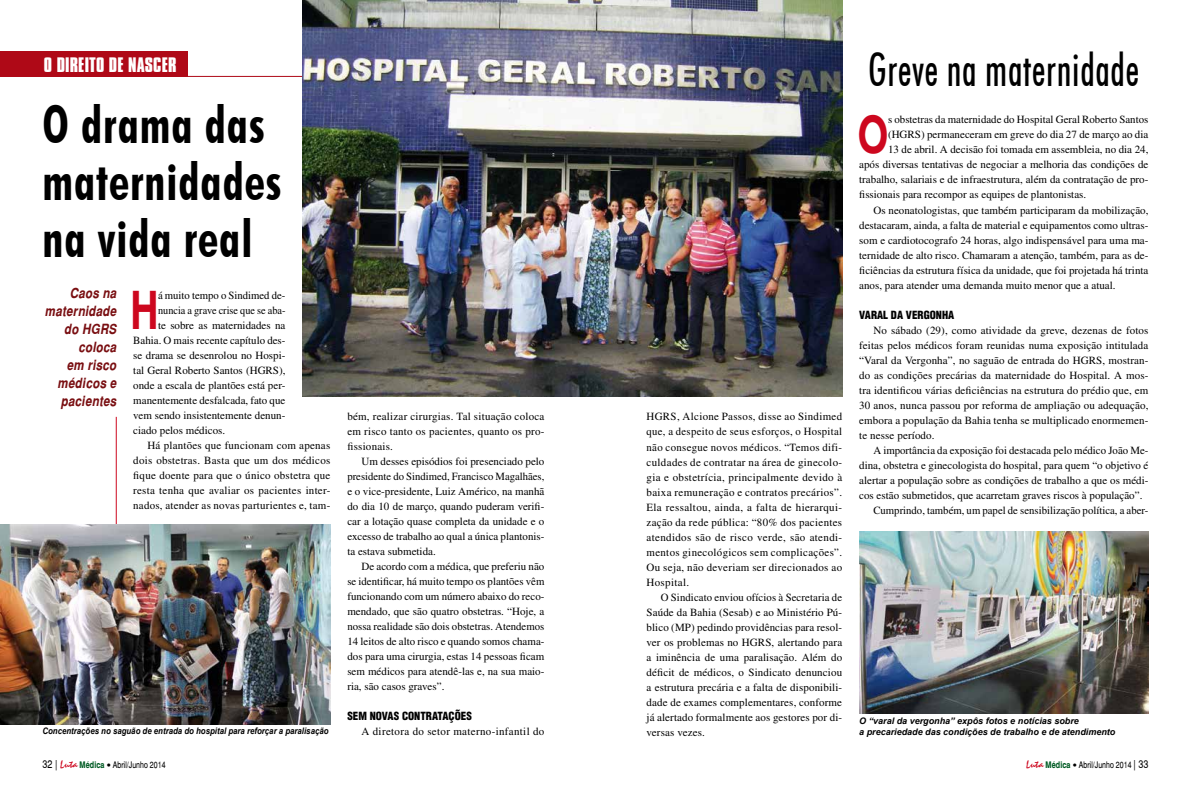
<style>
.page{position:relative;width:1191px;height:794px;background:#fff}
.page>*{position:absolute;margin:0;border:0;box-sizing:border-box;transform-origin:0 0}
.t1{font:700 condensed 52px/57px "Futura BT";letter-spacing:.02em;color:#000;scale:.9 1}
.t2{font:700 52px "Switzerland Narrow";color:#cd071e;scale:.9 1}
.t3{font:500 condensed 46px "Futura BT";letter-spacing:.02em;color:#000;scale:.8 1}
.t4{font:700 18px "Compacta BT";letter-spacing:.01em;color:#fff}
.t5{font:italic 700 14px/18px "Switzerland Narrow";letter-spacing:.02em;color:#790e11;text-align:right}
.t6{font:11px/15px "Times";color:#000;text-align:justify}
.t7{font:11px "Times";letter-spacing:.02em;color:#000}
.t8{font:11px "Switzerland Cond Black Plain";color:#000}
.t9{font:11px "Times";letter-spacing:.03em;color:#000}
.t10{font:11px "Times";color:#000;scale:.94 1}
.t11{font:italic 700 9px/10.8px "Arial";color:#000}
.t12{font:italic 700 9px "Arial";color:#000;scale:.87 1}
.t13{font:9px "Switzerland Narrow Plain";color:#000;scale:.95 1}
.s1{font-size:11px}
.s2{font-family:"Staccato 222 BT";font-size:11px;color:#cd071e}
.s3{font-family:"Switzerland Narrow";font-weight:700;color:#005b24}
.s4{font-family:"Tahoma"}
</style>
<div class="page">
<hr style="left:116px;top:417px;width:1px;height:130px;background:#cd071e">
<hr style="left:0;top:76px;width:410px;height:1px;background:#af0917">
<div style="left:0;top:51px;width:187px;height:26px;background:#af0917"></div>
<img style="left:302px;top:0;width:540px;height:396px">
<img style="left:859px;top:531px;width:289px;height:182px">
<img style="left:0;top:524px;width:330px;height:201px">
<h2 class="t3" style="left:868px;top:42px;width:339px">Greve na maternidade</h2>
<h3 class="t4" style="left:44px;top:54px;width:134px">O DIREITO DE NASCER</h3>
<h1 class="t1" style="left:43px;top:96px;width:267px">O drama das maternidades na vida real</h1>
<p class="t5" style="left:45px;top:283px;width:73px">Caos na maternidade do HGRS coloca<br>em risco médicos e pacientes</p>
<h1 class="t2" style="left:858px;top:104px;width:35px">O</h1>
<p class="t6" style="left:888px;top:112px;width:262px">s obstetras da maternidade do Hospital Geral Roberto Santos</p>
<p class="t6" style="left:888px;top:127px;width:262px">(HGRS) permaneceram em greve do dia 27 de março ao dia</p>
<p class="t6" style="left:888px;top:142px;width:262px">13 de abril. A decisão foi tomada em assembleia, no dia 24,</p>
<p class="t6" style="left:859px;top:157px;width:291px">após diversas tentativas de negociar a melhoria das condições de</p>
<p class="t6" style="left:859px;top:172px;width:291px">trabalho, salariais e de infraestrutura, além da contratação de pro-</p>
<p class="t6" style="left:859px;top:187px;width:228px">fissionais para recompor as equipes de plantonistas.</p>
<p class="t6" style="left:873px;top:202px;width:276px">Os neonatologistas, que também participaram da mobilização,</p>
<p class="t6" style="left:859px;top:217px;width:291px">destacaram, ainda, a falta de material e equipamentos como ultras-</p>
<p class="t6" style="left:859px;top:232px;width:291px">som e cardiotocografo 24 horas, algo indispensável para uma ma-</p>
<p class="t6" style="left:859px;top:247px;width:291px">ternidade de alto risco. Chamaram a atenção, também, para as de-</p>
<p class="t6" style="left:859px;top:262px;width:291px">ficiências da estrutura física da unidade, que foi projetada há trinta</p>
<p class="t6" style="left:859px;top:277px;width:258px">anos, para atender uma demanda muito menor que a atual.</p>
<p class="t8" style="left:859px;top:308px;width:97px">VARAL DA VERGONHA</p>
<p class="t6" style="left:859px;top:322px;width:291px;text-indent:14px">No sábado (29), como atividade da greve, dezenas de fotos feitas pelos médicos foram reunidas numa exposição intitulada “Varal da Vergonha”, no saguão de entrada do HGRS, mostran&shy;do as condições precárias da maternidade do Hospital. A mos&shy;tra identificou várias deficiências na estrutura do prédio que, em 30 anos, nunca passou por reforma de ampliação ou adequação, embora a população da Bahia tenha se multiplicado enormemen&shy;te nesse período.</p>
<p class="t6" style="left:873px;top:442px;width:276px">A importância da exposição foi destacada pelo médico João Me-</p>
<p class="t6" style="left:859px;top:457px;width:291px">dina, obstetra e ginecologista do hospital, para quem “o objetivo é</p>
<p class="t6" style="left:859px;top:472px;width:291px">alertar a população sobre as condições de trabalho a que os médi-</p>
<p class="t6" style="left:859px;top:487px;width:285px">cos estão submetidos, que acarretam graves riscos à população”.</p>
<p class="t6" style="left:873px;top:502px;width:276px">Cumprindo, também, um papel de sensibilização política, a aber-</p>
<h1 class="t2" style="left:130px;top:279px;width:32px">H</h1>
<p class="t6" style="left:158px;top:287px;width:129px">á muito tempo o Sindimed de-</p>
<p class="t10" style="left:158px;top:304px;width:137px">nuncia a grave crise que se aba-</p>
<p class="t6" style="left:158px;top:317px;width:129px">te sobre as maternidades na</p>
<p class="t6" style="left:133px;top:332px;width:154px">Bahia. O mais recente capítulo des-</p>
<p class="t6" style="left:133px;top:347px;width:154px">se drama se desenrolou no Hospi-</p>
<p class="t6" style="left:133px;top:362px;width:154px">tal Geral Roberto Santos (HGRS),</p>
<p class="t6" style="left:133px;top:377px;width:154px">onde a escala de plantões está per-</p>
<p class="t6" style="left:133px;top:392px;width:154px">manentemente desfalcada, fato que</p>
<p class="t6" style="left:133px;top:407px;width:154px">vem sendo insistentemente denun-</p>
<p class="t6" style="left:133px;top:422px;width:93px">ciado pelos médicos.</p>
<p class="t7" style="left:147px;top:439px;width:184px">Há plantões que funcionam com apenas</p>
<p class="t7" style="left:133px;top:454px;width:199px">dois obstetras. Basta que um dos médicos</p>
<p class="t7" style="left:133px;top:469px;width:198px">fique doente para que o único obstetra que</p>
<p class="t7" style="left:133px;top:484px;width:199px">resta tenha que avaliar os pacientes inter-</p>
<p class="t7" style="left:133px;top:499px;width:199px">nados, atender as novas parturientes e, tam-</p>
<p class="t6" style="left:347px;top:408px;width:199px">bém, realizar cirurgias. Tal situação coloca em risco tanto os pacientes, quanto os pro&shy;fissionais.</p>
<p class="t6" style="left:347px;top:453px;width:199px;text-indent:14px">Um desses episódios foi presenciado pelo presidente do Sindimed, Francisco Magalhães, e o vice-presidente, Luiz Américo, na manhã do dia 10 de março, quando puderam verifi&shy;car a lotação quase completa da unidade e o excesso de trabalho ao qual a única plantonis&shy;ta estava submetida.</p>
<p class="t6" style="left:347px;top:558px;width:199px;text-indent:14px">De acordo com a médica, que preferiu não se identificar, há muito tempo os plantões vêm funcionando com um número abaixo do reco&shy;mendado, que são quatro obstetras. “Hoje, a nossa realidade são dois obstetras. Atendemos 14 leitos de alto risco e quando somos chama&shy;dos para uma cirurgia, estas 14 pessoas ficam sem médicos para atendê-las e, na sua maio&shy;ria, são casos graves”.</p>
<p class="t8" style="left:347px;top:709px;width:126px">SEM NOVAS CONTRATAÇÕES</p>
<p class="t9" style="left:361px;top:725px;width:184px">A diretora do setor materno-infantil do</p>
<p class="t6" style="left:646px;top:409px;width:197px">HGRS, Alcione Passos, disse ao Sindimed que, a despeito de seus esforços, o Hospital não consegue novos médicos. “Temos difi&shy;culdades de contratar na área de ginecolo&shy;gia e obstetrícia, principalmente devido à baixa remuneração e contratos precários”.<br>Ela ressaltou, ainda, a falta de hierarqui&shy;zação da rede pública: “80% dos pacientes atendidos são de risco verde, são atendi&shy;mentos ginecológicos sem complicações”.<br>Ou seja, não deveriam ser direcionados ao Hospital.</p>
<p class="t6" style="left:646px;top:589px;width:197px;text-indent:14px">O Sindicato enviou ofícios à Secretaria de Saúde da Bahia (Sesab) e ao Ministério Pú&shy;blico (MP) pedindo providências para resol&shy;ver os problemas no HGRS, alertando para a iminência de uma paralisação. Além do déficit de médicos, o Sindicato denunciou a estrutura precária e a falta de disponibili&shy;dade de exames complementares, conforme já alertado formalmente aos gestores por di&shy;versas vezes.</p>
<p class="t12" style="left:43px;top:724px;width:330px">Concentrações no saguão de entrada do hospital para reforçar a paralisação</p>
<p class="t11" style="left:859px;top:716px;width:258px">O “varal da vergonha” expôs fotos e notícias sobre<br>a precariedade das condições de trabalho e de atendimento</p>
<p class="t13" style="left:43px;top:759px;width:131px"><span class="s1">32 |</span> <span class="s2">Luta</span> <span class="s3">Médica</span> <span class="s4">•</span> Abril/Junho 2014</p>
<p class="t13" style="left:1026px;top:759px;width:130px"><span class="s2">Luta</span> <span class="s3">Médica</span> <span class="s4">•</span> Abril/Junho 2014 <span class="s1">| 33</span></p>
</div>
